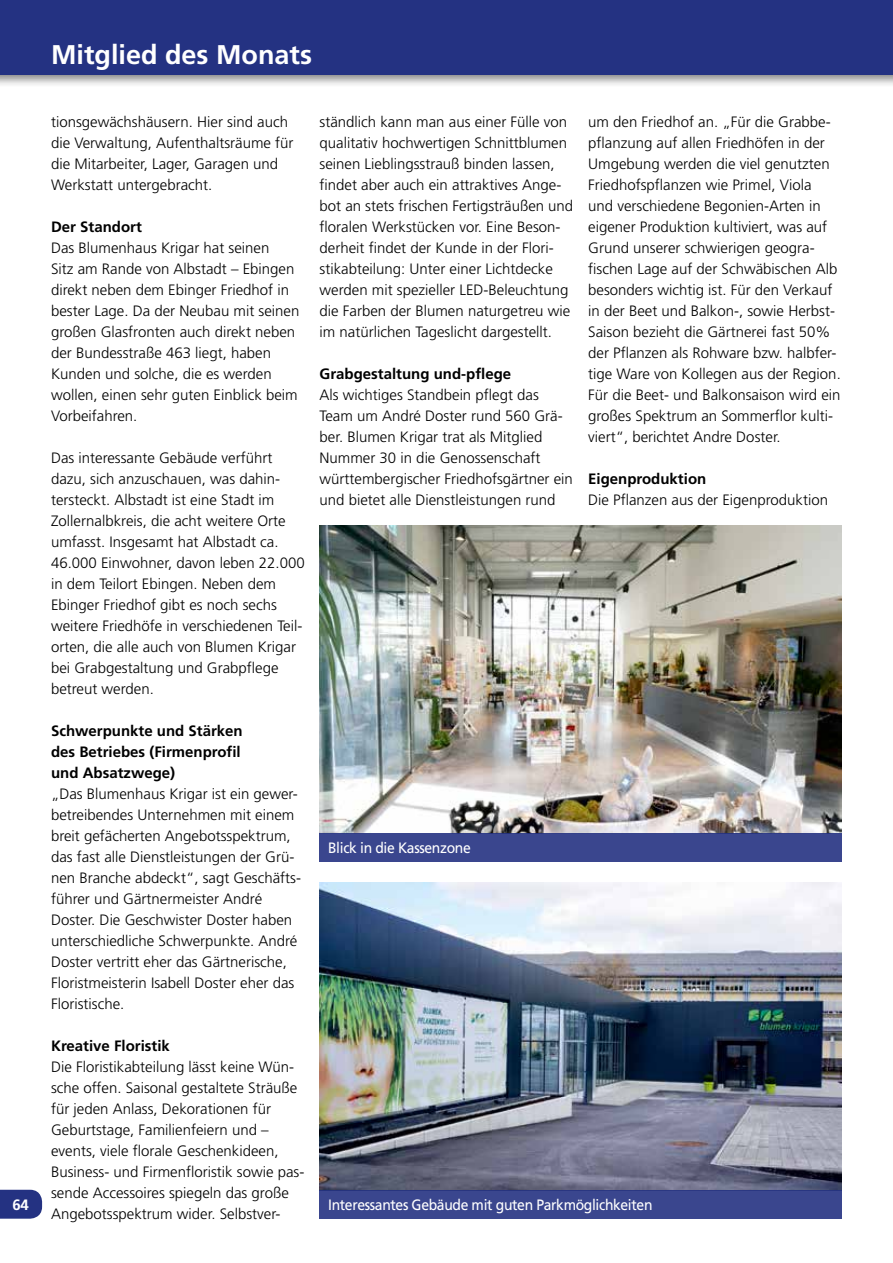
<style>
.page{position:relative;width:893px;height:1263px;background:#fff}
.page>*{position:absolute;margin:0;border:0;box-sizing:border-box;transform-origin:0 0}
.t1{font:700 27px "Frutiger LT Std";color:#fff}
.t2{font:300 15px/21px "Frutiger LT Std";color:#000}
.t3{font:700 15px/21px "Frutiger LT Std";color:#000}
.t4{font:15px "Frutiger LT Std";letter-spacing:-.025em;color:#fff;scale:.93 1}
.t5{font:700 15px "Frutiger LT Std";color:#fff}
</style>
<div class="page">
<div style="left:0;top:0;width:893px;height:88px;background:#000;opacity:.5"></div>
<div style="left:0;top:0;width:893px;height:74px;background:#243282"></div>
<svg style="left:0;top:1190px;width:42px;height:29px"></svg>
<img style="left:320px;top:526px;width:522px;height:307px">
<div style="left:320px;top:833px;width:522px;height:29px;background:#3a468e"></div>
<img style="left:320px;top:883px;width:522px;height:307px">
<div style="left:320px;top:1190px;width:522px;height:29px;background:#3a468e"></div>
<p class="t5" style="left:13px;top:1196px;width:18px">64</p>
<h1 class="t1" style="left:51px;top:38px;width:263px">Mitglied des Monats</h1>
<h1 class="t1" style="left:52px;top:38px;width:257px">Floristik des Monats</h1>
<h1 class="t1" style="left:50px;top:38px;width:191px">W ssensw rtes</h1>
<p class="t2" style="left:51px;top:111px;width:244px">tionsgewächshäusern. Hier sind auch die Verwaltung, Aufenthaltsräume für die Mitarbeiter, Lager, Garagen und Werkstatt untergebracht.</p>
<p class="t3" style="left:51px;top:216px;width:92px">Der Standort</p>
<p class="t2" style="left:51px;top:237px;width:250px">Das Blumenhaus Krigar hat seinen<br>Sitz am Rande von Albstadt – Ebingen direkt neben dem Ebinger Friedhof in bester Lage. Da der Neubau mit seinen großen Glasfronten auch direkt neben der Bundesstraße 463 liegt, haben Kunden und solche, die es werden wollen, einen sehr guten Einblick beim Vorbeifahren.</p>
<p class="t2" style="left:51px;top:447px;width:255px">Das interessante Gebäude verführt dazu, sich anzuschauen, was dahin&shy;tersteckt. Albstadt ist eine Stadt im Zollernalbkreis, die acht weitere Orte umfasst. Insgesamt hat Albstadt ca.<br>46.000 Einwohner, davon leben 22.000 in dem Teilort Ebingen. Neben dem Ebinger Friedhof gibt es noch sechs weitere Friedhöfe in verschiedenen Teil&shy;orten, die alle auch von Blumen Krigar bei Grabgestaltung und Grabpflege betreut werden.</p>
<p class="t3" style="left:51px;top:720px;width:193px">Schwerpunkte und Stärken des Betriebes (Firmenprofil und Absatzwege)</p>
<p class="t2" style="left:51px;top:783px;width:252px">„Das Blumenhaus Krigar ist ein gewer&shy;betreibendes Unternehmen mit einem breit gefächerten Angebotsspektrum, das fast alle Dienstleistungen der Grü&shy;nen Branche abdeckt“, sagt Geschäfts&shy;führer und Gärtnermeister André Doster. Die Geschwister Doster haben unterschiedliche Schwerpunkte. André Doster vertritt eher das Gärtnerische, Floristmeisterin Isabell Doster eher das Floristische.</p>
<p class="t3" style="left:51px;top:1035px;width:120px">Kreative Floristik</p>
<p class="t2" style="left:51px;top:1056px;width:255px">Die Floristikabteilung lässt keine Wün&shy;sche offen. Saisonal gestaltete Sträuße für jeden Anlass, Dekorationen für Geburtstage, Familienfeiern und – events, viele florale Geschenkideen, Business- und Firmenfloristik sowie pas&shy;sende Accessoires spiegeln das große Angebotsspektrum wider. Selbstver-</p>
<p class="t2" style="left:320px;top:111px;width:255px">ständlich kann man aus einer Fülle von qualitativ hochwertigen Schnittblumen seinen Lieblingsstrauß binden lassen, findet aber auch ein attraktives Ange&shy;bot an stets frischen Fertigsträußen und floralen Werkstücken vor. Eine Beson&shy;derheit findet der Kunde in der Flori&shy;stikabteilung: Unter einer Lichtdecke werden mit spezieller LED-Beleuchtung die Farben der Blumen naturgetreu wie im natürlichen Tageslicht dargestellt.</p>
<p class="t3" style="left:320px;top:363px;width:193px">Grabgestaltung und-pflege</p>
<p class="t2" style="left:320px;top:384px;width:255px">Als wichtiges Standbein pflegt das Team um André Doster rund 560 Grä&shy;ber. Blumen Krigar trat als Mitglied Nummer 30 in die Genossenschaft württembergischer Friedhofsgärtner ein und bietet alle Dienstleistungen rund</p>
<p class="t2" style="left:588px;top:111px;width:254px">um den Friedhof an. „Für die Grabbe&shy;pflanzung auf allen Friedhöfen in der Umgebung werden die viel genutzten Friedhofspflanzen wie Primel, Viola<br>und verschiedene Begonien-Arten in eigener Produktion kultiviert, was auf Grund unserer schwierigen geogra&shy;fischen Lage auf der Schwäbischen Alb besonders wichtig ist. Für den Verkauf in der Beet und Balkon-, sowie Herbst-Saison bezieht die Gärtnerei fast 50% der Pflanzen als Rohware bzw. halbfer&shy;tige Ware von Kollegen aus der Region.<br>Für die Beet- und Balkonsaison wird ein großes Spektrum an Sommerflor kulti&shy;viert“, berichtet Andre Doster.</p>
<p class="t3" style="left:588px;top:468px;width:120px">Eigenproduktion</p>
<p class="t2" style="left:588px;top:489px;width:241px">Die Pflanzen aus der Eigenproduktion</p>
<p class="t4" style="left:328px;top:839px;width:155px">Blick in die Kassenzone</p>
<p class="t4" style="left:328px;top:1196px;width:350px">Interessantes Gebäude mit guten Parkmöglichkeiten</p>
</div>
